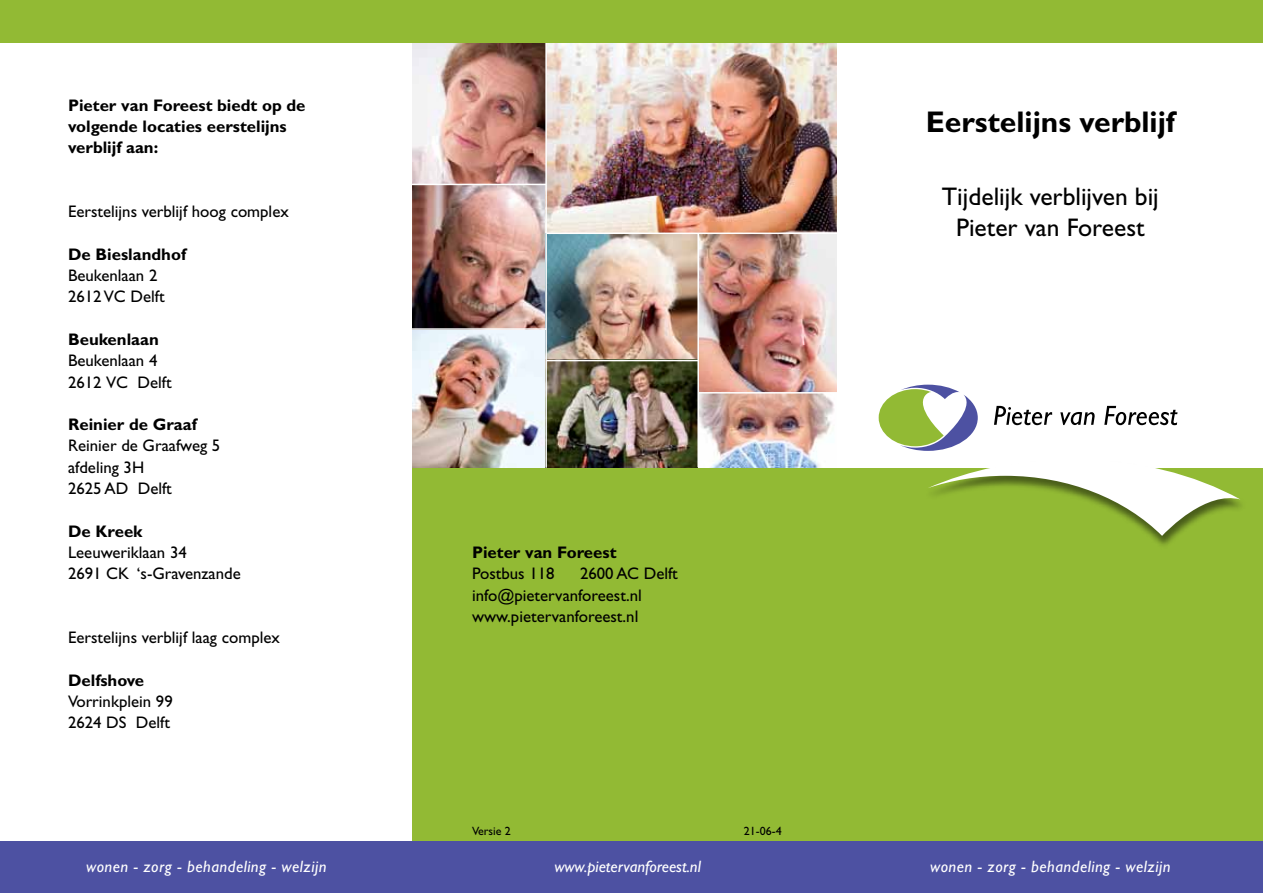
<style>
.page{position:relative;width:1263px;height:893px;background:#fff}
.page>*{position:absolute;margin:0;border:0;box-sizing:border-box;transform-origin:0 0}
.t1{font:700 30px "Gill Sans Std";color:#000}
.t2{font:25.5px/30.6px "Gill Sans Std";color:#000;text-align:center}
.t3{font:16.8px/21.3px "Gill Sans Std";color:#000}
.t4{font:700 16.8px/21.3px "Gill Sans Std";color:#000}
.t5{font:italic 16.5px "Gill Sans Std";letter-spacing:.03em;color:#fff}
.t6{font:italic 16.5px "Gill Sans Std";color:#fff}
.t7{font:12px "Gill Sans Std";color:#000}
</style>
<div class="page">
<img style="left:412px;top:330px;width:133px;height:138px">
<img style="left:697px;top:234px;width:140px;height:234px">
<img style="left:412px;top:43px;width:133px;height:285px">
<img style="left:547px;top:43px;width:290px;height:190px">
<img style="left:547px;top:234px;width:150px;height:234px">
<hr style="left:697px;top:234px;width:2px;height:233px;background:#fff">
<hr style="left:699px;top:392px;width:176px;height:2px;background:#fff">
<hr style="left:546px;top:360px;width:152px;height:1px;background:#fff">
<hr style="left:400px;top:184px;width:146px;height:1px;background:#fff">
<div style="left:0;top:0;width:1263px;height:43px;background:#92ba34"></div>
<div style="left:412px;top:468px;width:851px;height:372px;background:#92ba34"></div>
<div style="left:0;top:842px;width:1263px;height:51px;background:#4d51a2"></div>
<img style="left:1151px;top:503px;width:91px;height:42px">
<svg style="left:928px;top:468px;width:312px;height:68px"></svg>
<svg style="left:879px;top:385px;width:99px;height:66px"></svg>
<svg style="left:994px;top:406px;width:58px;height:19px"></svg>
<svg style="left:1060px;top:412px;width:35px;height:13px"></svg>
<svg style="left:1104px;top:406px;width:73px;height:19px"></svg>
<p class="t4" style="left:68px;top:94px;width:239px">Pieter van Foreest biedt op de volgende locaties eerstelijns verblijf aan:</p>
<p class="t3" style="left:68px;top:201px;width:222px">Eerstelijns verblijf hoog complex</p>
<p class="t4" style="left:68px;top:243px;width:120px">De Bieslandhof</p>
<p class="t3" style="left:68px;top:265px;width:98px">Beukenlaan 2<br>2612 VC Delft</p>
<p class="t4" style="left:68px;top:329px;width:92px">Beukenlaan</p>
<p class="t3" style="left:68px;top:350px;width:105px">Beukenlaan 4<br>2612 VC Delft</p>
<p class="t4" style="left:68px;top:414px;width:130px">Reinier de Graaf</p>
<p class="t3" style="left:68px;top:435px;width:154px">Reinier de Graafweg 5 afdeling 3H<br>2625 AD Delft</p>
<p class="t4" style="left:68px;top:520px;width:76px">De Kreek</p>
<p class="t3" style="left:68px;top:542px;width:174px">Leeuweriklaan 34<br>2691 CK ‘s-Gravenzande</p>
<p class="t3" style="left:68px;top:627px;width:213px">Eerstelijns verblijf laag complex</p>
<p class="t4" style="left:68px;top:669px;width:78px">Delfshove</p>
<p class="t3" style="left:68px;top:691px;width:106px">Vorrinkplein 99<br>2624 DS Delft</p>
<p class="t4" style="left:472px;top:541px;width:146px">Pieter van Foreest</p>
<p class="t3" style="left:472px;top:563px;width:84px">Postbus 118</p>
<p class="t3" style="left:472px;top:563px;width:207px;text-indent:108px">2600 AC Delft info@pietervanforeest.nl www.pietervanforeest.nl</p>
<p class="t7" style="left:472px;top:824px;width:40px">Versie 2</p>
<p class="t7" style="left:744px;top:824px;width:39px">21-06-4</p>
<h1 class="t1" style="left:926px;top:104px;width:250px">Eerstelijns verblijf</h1>
<h2 class="t2" style="left:942px;top:181px;width:218px">Tijdelijk verblijven bij<br>Pieter van Foreest</h2>
<p class="t5" style="left:86px;top:857px;width:242px">wonen - zorg - behandeling - welzijn</p>
<p class="t6" style="left:554px;top:857px;width:148px">www.pietervanforeest.nl</p>
<p class="t5" style="left:930px;top:857px;width:242px">wonen - zorg - behandeling - welzijn</p>
</div>
